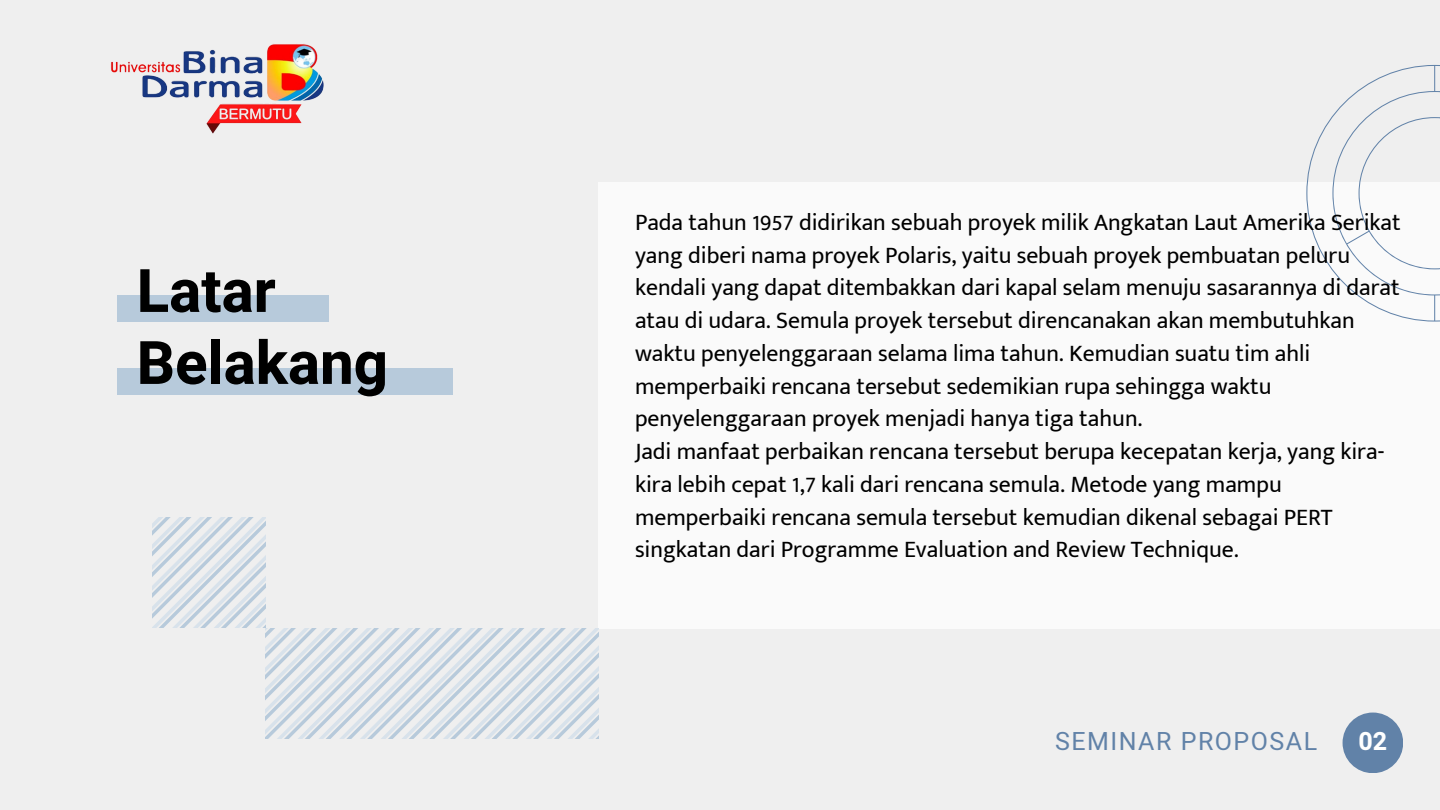
<style>
.page{position:relative;width:1440px;height:810px;background:#efefef}
.page>*{position:absolute;margin:0;border:0;box-sizing:border-box;transform-origin:0 0}
.t1{font:700 60px "Heebo";color:#000}
.t2{font:25px "Heebo";letter-spacing:.06em;color:#6182a8}
.t3{font:700 25px "Heebo";color:#fff}
.t4{font:23.7px/32.7px "Mukta Mahee";color:#000}
</style>
<div class="page">
<div style="left:1343px;top:713px;width:60px;height:60px;background:#6182a8;border-radius:50%"></div>
<div style="left:118px;top:295px;width:211px;height:27px;background:#b7cadb"></div>
<div style="left:118px;top:368px;width:335px;height:27px;background:#b7cadb"></div>
<div style="left:598px;top:182px;width:842px;height:446px;background:#fafafa"></div>
<svg style="left:1306px;top:65px;width:134px;height:256px"></svg>
<svg style="left:153px;top:518px;width:445px;height:220px"></svg>
<img style="left:111px;top:44px;width:213px;height:90px">
<p class="t1" style="left:137px;top:249px;width:141px">Latar</p>
<p class="t1" style="left:137px;top:321px;width:253px">Belakang</p>
<p class="t4" style="left:635px;top:205px;width:767px">Pada tahun 1957 didirikan sebuah proyek milik Angkatan Laut Amerika Serikat yang diberi nama proyek Polaris, yaitu sebuah proyek pembuatan peluru kendali yang dapat ditembakkan dari kapal selam menuju sasarannya di darat atau di udara. Semula proyek tersebut direncanakan akan membutuhkan waktu penyelenggaraan selama lima tahun. Kemudian suatu tim ahli memperbaiki rencana tersebut sedemikian rupa sehingga waktu penyelenggaraan proyek menjadi hanya tiga tahun.</p>
<p class="t4" style="left:635px;top:435px;width:751px">Jadi manfaat perbaikan rencana tersebut berupa kecepatan kerja, yang kira&shy;kira lebih cepat 1,7 kali dari rencana semula. Metode yang mampu memperbaiki rencana semula tersebut kemudian dikenal sebagai PERT singkatan dari Programme Evaluation and Review Technique.</p>
<p class="t2" style="left:1055px;top:723px;width:263px">SEMINAR PROPOSAL</p>
<p class="t3" style="left:1359px;top:723px;width:30px">02</p>
</div>
